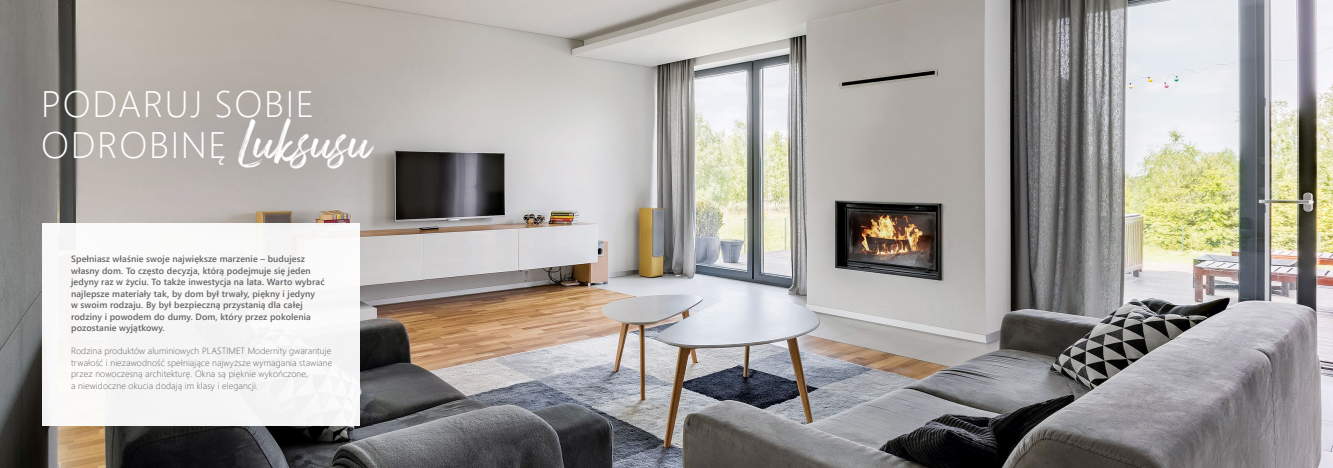
<style>
.page{position:relative;width:1333px;height:468px;background:#fff}
.page>*{position:absolute;margin:0;border:0;box-sizing:border-box;transform-origin:0 0}
.t1{font:300 36.8px/41.4px "Segoe UI";letter-spacing:.045em;color:#fff}
.t2{font:600 9px/11.5px "Segoe UI";letter-spacing:.01em;color:#636466}
.t3{font:300 9px/11.5px "Segoe UI";letter-spacing:.01em;color:#636466}
.s1{font-family:"Arsilon";font-weight:400;font-size:49.4px}
</style>
<div class="page">
<img style="left:0;top:0;width:658px;height:468px">
<div style="left:43px;top:223px;width:316px;height:202px;background:#f7f6f6"></div>
<div style="left:0;top:10px;width:445px;height:239px;background:#231f20;opacity:.75"></div>
<img style="left:658px;top:0;width:674px;height:468px">
<h1 class="t1" style="left:41px;top:79px;width:333px">PODARUJ SOBIE<br>ODROBINĘ <span class="s1">Luksusu</span></h1>
<p class="t2" style="left:71px;top:252px;width:255px">Spełniasz właśnie swoje największe marzenie – budujesz własny dom. To często decyzja, którą podejmuje się jeden jedyny raz w życiu. To także inwestycja na lata. Warto wybrać najlepsze materiały tak, by dom był trwały, piękny i jedyny<br>w swoim rodzaju. By był bezpieczną przystanią dla całej rodziny i powodem do dumy. Dom, który przez pokolenia pozostanie wyjątkowy.</p>
<p class="t3" style="left:71px;top:344px;width:262px">Rodzina produktów aluminiowych PLASTIMET Modernity gwarantuje trwałość i niezawodność spełniające najwyższe wymagania stawiane przez nowoczesną architekturę. Okna są pięknie wykończone,<br>a niewidoczne okucia dodają im klasy i elegancji.</p>
</div>
